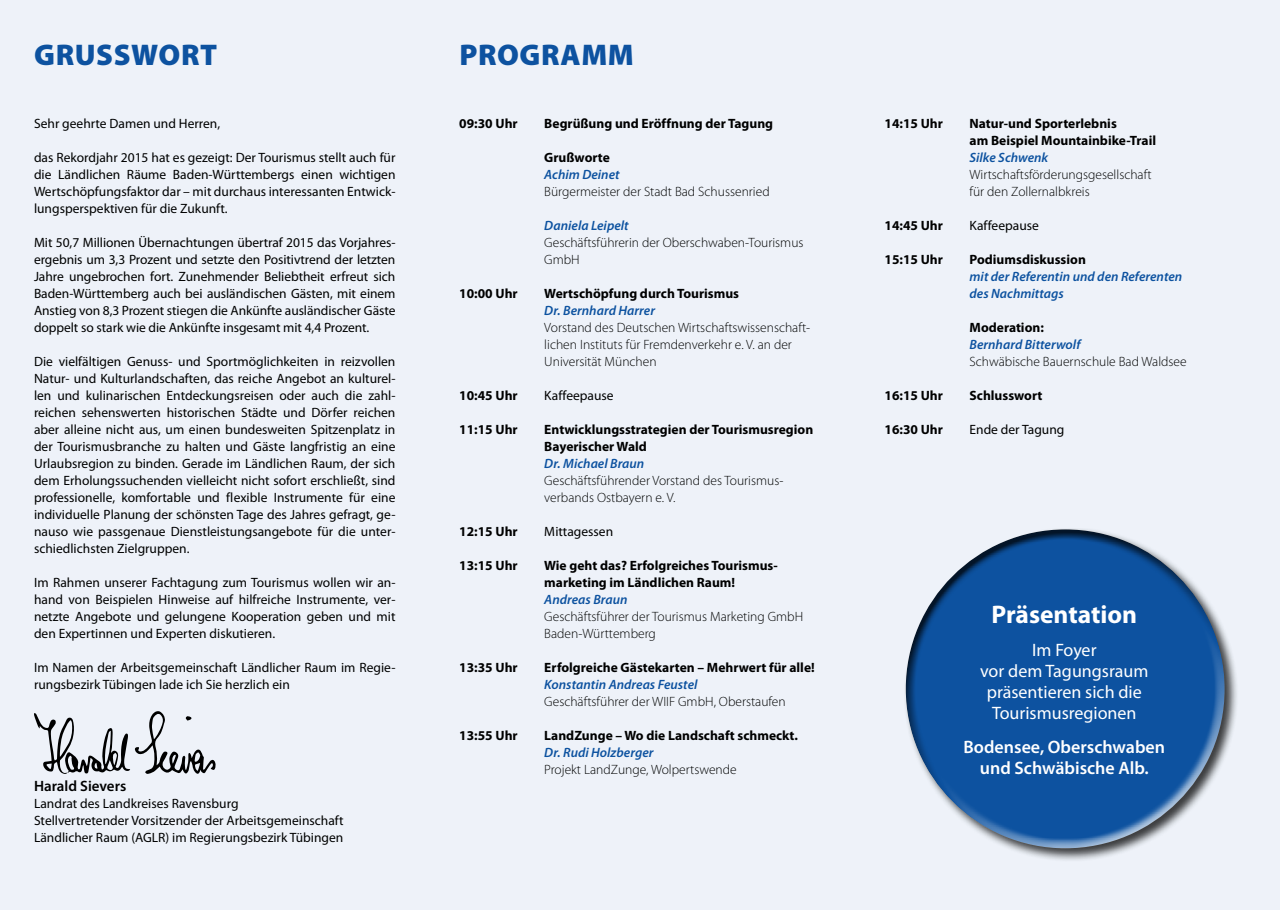
<style>
.page{position:relative;width:1280px;height:910px;background:#eef2f9}
.page>*{position:absolute;margin:0;border:0;box-sizing:border-box;transform-origin:0 0}
.t1{font:900 30px "Myriad Pro";letter-spacing:.02em;color:#0d52a0}
.t2{font:700 25.5px "Myriad Pro";color:#fff}
.t3{font:18px/21px "Myriad Pro";color:#fff;text-align:center}
.t4{font:600 18px/21px "Myriad Pro";color:#fff;text-align:center}
.t5{font:600 15px "Myriad Pro";color:#000}
.t6{font:13.5px/17px "Myriad Pro";color:#000;text-align:justify}
.t7{font:300 13.5px/17px "Myriad Pro";color:#000}
.t8{font:700 13.5px/17px "Myriad Pro";color:#000}
.t9{font:italic 600 13.5px/17px "Myriad Pro";color:#0d52a0}
</style>
<div class="page">
<div style="left:904px;top:528px;width:335px;height:334px;background:#000;opacity:.75"></div>
<div style="left:921px;top:608px;width:315px;height:240px;background:#fff;opacity:.75"></div>
<div style="left:894px;top:518px;width:325px;height:280px;background:#000;opacity:.75"></div>
<svg style="left:34px;top:711px;width:182px;height:63px"></svg>
<h1 class="t1" style="left:34px;top:35px;width:184px">GRUSSWORT</h1>
<p class="t6" style="left:34px;top:114px;width:188px">Sehr geehrte Damen und Herren,</p>
<p class="t6" style="left:34px;top:148px;width:363px">das Rekordjahr 2015 hat es gezeigt: Der Tourismus stellt auch für die Ländlichen Räume Baden-Württembergs einen wichtigen Wertschöpfungsfaktor dar – mit durchaus interessanten Entwick&shy;lungsperspektiven für die Zukunft.</p>
<p class="t6" style="left:34px;top:233px;width:363px">Mit 50,7 Millionen Übernachtungen übertraf 2015 das Vorjahres&shy;ergebnis um 3,3 Prozent und setzte den Positivtrend der letzten Jahre ungebrochen fort. Zunehmender Beliebtheit erfreut sich Baden-Württemberg auch bei ausländischen Gästen, mit einem Anstieg von 8,3 Prozent stiegen die Ankünfte ausländischer Gäste doppelt so stark wie die Ankünfte insgesamt mit 4,4 Prozent.</p>
<p class="t6" style="left:34px;top:352px;width:363px">Die vielfältigen Genuss- und Sportmöglichkeiten in reizvollen Natur- und Kulturlandschaften, das reiche Angebot an kulturel&shy;len und kulinarischen Entdeckungsreisen oder auch die zahl&shy;reichen sehenswerten historischen Städte und Dörfer reichen aber alleine nicht aus, um einen bundesweiten Spitzenplatz in der Tourismusbranche zu halten und Gäste langfristig an eine Urlaubsregion zu binden. Gerade im Ländlichen Raum, der sich dem Erholungssuchenden vielleicht nicht sofort erschließt, sind professionelle, komfortable und flexible Instrumente für eine individuelle Planung der schönsten Tage des Jahres gefragt, ge&shy;nauso wie passgenaue Dienstleistungsangebote für die unter&shy;schiedlichsten Zielgruppen.</p>
<p class="t6" style="left:34px;top:574px;width:363px">Im Rahmen unserer Fachtagung zum Tourismus wollen wir an&shy;hand von Beispielen Hinweise auf hilfreiche Instrumente, ver&shy;netzte Angebote und gelungene Kooperation geben und mit den Expertinnen und Experten diskutieren.</p>
<p class="t6" style="left:34px;top:659px;width:363px">Im Namen der Arbeitsgemeinschaft Ländlicher Raum im Regie&shy;rungsbezirk Tübingen lade ich Sie herzlich ein</p>
<p class="t5" style="left:34px;top:776px;width:94px">Harald Sievers</p>
<p class="t6" style="left:34px;top:795px;width:311px;text-align:left">Landrat des Landkreises Ravensburg<br>Stellvertretender Vorsitzender der Arbeitsgemeinschaft<br>Ländlicher Raum (AGLR) im Regierungsbezirk Tübingen</p>
<h1 class="t1" style="left:460px;top:35px;width:176px">PROGRAMM</h1>
<p class="t8" style="left:459px;top:114px;width:60px">09:30 Uhr</p>
<p class="t8" style="left:544px;top:114px;width:230px">Begrüßung und Eröffnung der Tagung</p>
<p class="t8" style="left:544px;top:148px;width:67px">Grußworte</p>
<p class="t9" style="left:544px;top:165px;width:77px">Achim Deinet</p>
<p class="t7" style="left:544px;top:183px;width:227px">Bürgermeister der Stadt Bad Schussenried</p>
<p class="t9" style="left:544px;top:216px;width:86px">Daniela Leipelt</p>
<p class="t7" style="left:544px;top:234px;width:261px">Geschäftsführerin der Oberschwaben-Tourismus<br>GmbH</p>
<p class="t8" style="left:459px;top:284px;width:60px">10:00 Uhr</p>
<p class="t8" style="left:544px;top:284px;width:196px">Wertschöpfung durch Tourismus</p>
<p class="t9" style="left:544px;top:301px;width:112px">Dr. Bernhard Harrer</p>
<p class="t7" style="left:544px;top:319px;width:267px">Vorstand des Deutschen Wirtschaftswissenschaft&shy;lichen Instituts für Fremdenverkehr e. V. an der<br>Universität München</p>
<p class="t8" style="left:459px;top:386px;width:60px">10:45 Uhr</p>
<p class="t6" style="left:544px;top:387px;width:71px">Kaffeepause</p>
<p class="t8" style="left:459px;top:420px;width:60px">11:15 Uhr</p>
<p class="t8" style="left:544px;top:420px;width:270px">Entwicklungsstrategien der Tourismusregion<br>Bayerischer Wald</p>
<p class="t9" style="left:544px;top:454px;width:102px">Dr. Michael Braun</p>
<p class="t7" style="left:544px;top:472px;width:241px">Geschäftsführender Vorstand des Tourismus&shy;verbands Ostbayern e. V.</p>
<p class="t8" style="left:459px;top:522px;width:60px">12:15 Uhr</p>
<p class="t6" style="left:544px;top:523px;width:70px">Mittagessen</p>
<p class="t8" style="left:459px;top:556px;width:60px">13:15 Uhr</p>
<p class="t8" style="left:544px;top:556px;width:235px">Wie geht das? Erfolgreiches Tourismus&shy;marketing im Ländlichen Raum!</p>
<p class="t9" style="left:544px;top:590px;width:85px">Andreas Braun</p>
<p class="t7" style="left:544px;top:608px;width:260px">Geschäftsführer der Tourismus Marketing GmbH<br>Baden-Württemberg</p>
<p class="t8" style="left:459px;top:658px;width:60px">13:35 Uhr</p>
<p class="t8" style="left:544px;top:658px;width:272px">Erfolgreiche Gästekarten – Mehrwert für alle!</p>
<p class="t9" style="left:544px;top:676px;width:155px">Konstantin Andreas Feustel</p>
<p class="t7" style="left:544px;top:693px;width:243px">Geschäftsführer der WIIF GmbH, Oberstaufen</p>
<p class="t8" style="left:459px;top:726px;width:60px">13:55 Uhr</p>
<p class="t8" style="left:544px;top:726px;width:255px">LandZunge – Wo die Landschaft schmeckt.</p>
<p class="t9" style="left:544px;top:744px;width:111px">Dr. Rudi Holzberger</p>
<p class="t7" style="left:544px;top:761px;width:194px">Projekt LandZunge, Wolpertswende</p>
<p class="t8" style="left:884px;top:114px;width:60px">14:15 Uhr</p>
<p class="t8" style="left:969px;top:114px;width:188px">Natur-und Sporterlebnis<br>am Beispiel Mountainbike-Trail</p>
<p class="t9" style="left:969px;top:148px;width:80px">Silke Schwenk</p>
<p class="t7" style="left:969px;top:166px;width:184px">Wirtschaftsförderungsgesellschaft für den Zollernalbkreis</p>
<p class="t8" style="left:884px;top:216px;width:60px">14:45 Uhr</p>
<p class="t6" style="left:969px;top:216px;width:71px">Kaffeepause</p>
<p class="t8" style="left:884px;top:250px;width:60px">15:15 Uhr</p>
<p class="t8" style="left:969px;top:250px;width:118px">Podiumsdiskussion</p>
<p class="t9" style="left:969px;top:267px;width:214px">mit der Referentin und den Referenten des Nachmittags</p>
<p class="t8" style="left:969px;top:318px;width:76px">Moderation:</p>
<p class="t9" style="left:969px;top:335px;width:112px">Bernhard Bitterwolf</p>
<p class="t7" style="left:969px;top:353px;width:219px">Schwäbische Bauernschule Bad Waldsee</p>
<p class="t8" style="left:884px;top:386px;width:60px">16:15 Uhr</p>
<p class="t8" style="left:969px;top:386px;width:74px">Schlusswort</p>
<p class="t8" style="left:884px;top:420px;width:60px">16:30 Uhr</p>
<p class="t6" style="left:969px;top:421px;width:96px">Ende der Tagung</p>
<h2 class="t2" style="left:991px;top:597px;width:147px">Präsentation</h2>
<h3 class="t3" style="left:980px;top:640px;width:170px">Im Foyer<br>vor dem Tagungsraum präsentieren sich die<br>Tourismusregionen</h3>
<h3 class="t4" style="left:963px;top:736px;width:203px">Bodensee, Oberschwaben und Schwäbische Alb.</h3>
</div>
